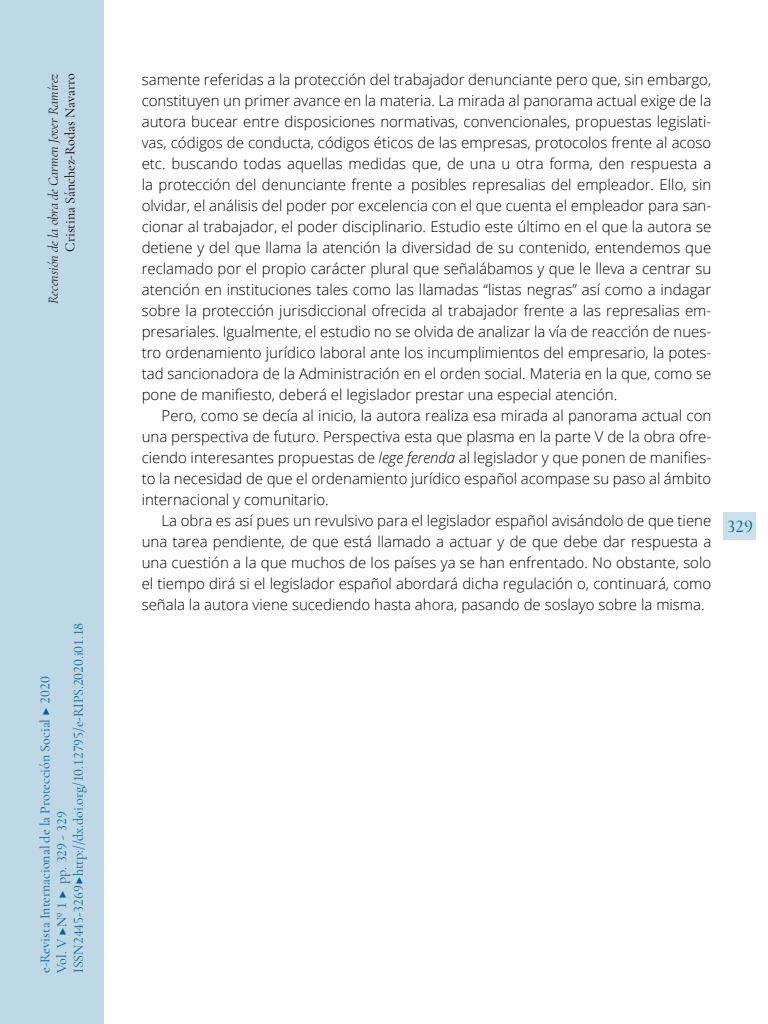
<style>
.page{position:relative;width:768px;height:1024px;background:#fff}
.page>*{position:absolute;margin:0;border:0;box-sizing:border-box;transform-origin:0 0}
.t1{font:500 18px "Cormorant Garamond";color:#006599}
.t2{font:300 15px/21px "Open Sans";color:#000;text-align:justify}
.t3{font:14px/16.8px "Cormorant Garamond";color:#006599}
.t4{font:italic 300 14px "Cormorant Garamond";color:#000}
.t5{font:14px "Cormorant Garamond";color:#000}
.s1{font-style:italic}
</style>
<div class="page">
<div style="left:0;top:0;width:103px;height:1024px;background:#bfd8e6"></div>
<div style="left:724px;top:512px;width:32px;height:28px;background:#cce0eb"></div>
<p class="t4" style="left:45px;top:304px;width:232px;rotate:-90deg">Recensión de la obra de Carmen Jover Ramírez</p>
<p class="t5" style="left:62px;top:252px;width:180px;rotate:-90deg">Cristina Sánchez-Rodas Navarro</p>
<p class="t3" style="left:36px;top:973px;width:352px;rotate:-90deg">e-Revista Internacional de la Protección Social ▶ 2020<br>Vol. V ▶Nº 1 ▶ pp. 329 - 329<br>ISSN 2445-3269 ▶ http://dx.doi.org/10.12795/e-RIPS.2020.i01.18</p>
<p class="t2" style="left:142px;top:69px;width:571px">samente referidas a la protección del trabajador denunciante pero que, sin embargo, constituyen un primer avance en la materia. La mirada al panorama actual exige de la autora bucear entre disposiciones normativas, convencionales, propuestas legislati&shy;vas, códigos de conducta, códigos éticos de las empresas, protocolos frente al acoso etc. buscando todas aquellas medidas que, de una u otra forma, den respuesta a la protección del denunciante frente a posibles represalias del empleador. Ello, sin olvidar, el análisis del poder por excelencia con el que cuenta el empleador para san&shy;cionar al trabajador, el poder disciplinario. Estudio este último en el que la autora se detiene y del que llama la atención la diversidad de su contenido, entendemos que reclamado por el propio carácter plural que señalábamos y que le lleva a centrar su atención en instituciones tales como las llamadas “listas negras” así como a indagar sobre la protección jurisdiccional ofrecida al trabajador frente a las represalias em&shy;presariales. Igualmente, el estudio no se olvida de analizar la vía de reacción de nues&shy;tro ordenamiento jurídico laboral ante los incumplimientos del empresario, la potes&shy;tad sancionadora de la Administración en el orden social. Materia en la que, como se pone de manifiesto, deberá el legislador prestar una especial atención.</p>
<p class="t2" style="left:142px;top:405px;width:571px;text-indent:20px">Pero, como se decía al inicio, la autora realiza esa mirada al panorama actual con una perspectiva de futuro. Perspectiva esta que plasma en la parte V de la obra ofre&shy;ciendo interesantes propuestas de <span class="s1">lege ferenda</span> al legislador y que ponen de manifies&shy;to la necesidad de que el ordenamiento jurídico español acompase su paso al ámbito internacional y comunitario.</p>
<p class="t2" style="left:142px;top:510px;width:571px;text-indent:20px">La obra es así pues un revulsivo para el legislador español avisándolo de que tiene una tarea pendiente, de que está llamado a actuar y de que debe dar respuesta a una cuestión a la que muchos de los países ya se han enfrentado. No obstante, solo el tiempo dirá si el legislador español abordará dicha regulación o, continuará, como señala la autora viene sucediendo hasta ahora, pasando de soslayo sobre la misma.</p>
<p class="t1" style="left:726px;top:515px;width:28px">329</p>
</div>
